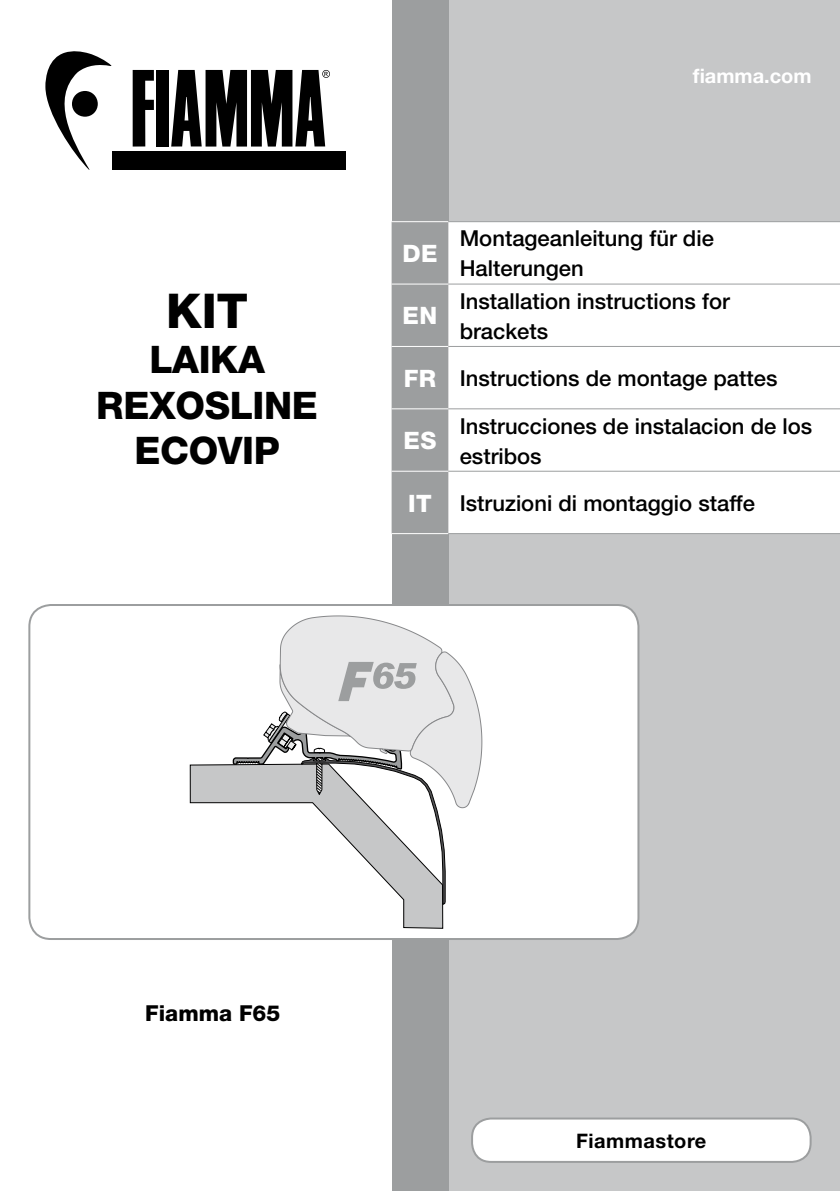
<style>
.page{position:relative;width:840px;height:1191px;background:#fff}
.page>*{position:absolute;margin:0;border:0;box-sizing:border-box;transform-origin:0 0}
.t1{font:800 48px "Helvetica Neue";color:#000}
.t2{font:800 38px/45.6px "Helvetica Neue";letter-spacing:-.01em;color:#000;text-align:center}
.t3{font:800 24px "Helvetica Neue";color:#fff}
.t4{font:500 22px/30px "Helvetica Neue";color:#000}
.t5{font:800 22px "Helvetica Neue";color:#000}
.t6{font:700 20px "Helvetica Neue";letter-spacing:.025em;color:#000}
.t7{font:700 20px "Helvetica Neue";color:#fff}
.s1{font-weight:800;font-size:24px;color:#fff}
</style>
<div class="page">
<div style="left:112px;top:152px;width:234px;height:18px;background:#000"></div>
<div style="left:156px;top:70px;width:12px;height:77px;background:#000"></div>
<svg style="left:133px;top:70px;width:21px;height:77px"></svg>
<svg style="left:171px;top:70px;width:159px;height:77px"></svg>
<svg style="left:45px;top:51px;width:66px;height:119px"></svg>
<div style="left:72px;top:91px;width:26px;height:26px;background:#000;border-radius:50%"></div>
<div style="left:448px;top:0;width:391px;height:1191px;background:#c6c7c8"></div>
<div style="left:391px;top:0;width:57px;height:1191px;background:#9c9e9f"></div>
<div style="left:472px;top:1118px;width:338px;height:43px;background:#fff;border-radius:19px"></div>
<div style="left:471px;top:1117px;width:340px;height:45px;border:2px solid #9c9e9f;border-radius:19px"></div>
<svg style="left:391px;top:222px;width:57px;height:311px"></svg>
<div style="left:448px;top:222px;width:391px;height:311px;background:#fff"></div>
<hr style="left:391px;top:346px;width:57px;height:1px;background:#fff">
<hr style="left:391px;top:408px;width:57px;height:1px;background:#fff">
<hr style="left:391px;top:471px;width:57px;height:1px;background:#fff">
<hr style="left:391px;top:533px;width:57px;height:1px;background:#fff">
<hr style="left:391px;top:221px;width:57px;height:1px;background:#fff">
<hr style="left:391px;top:283px;width:57px;height:1px;background:#fff">
<hr style="left:448px;top:221px;width:391px;height:1px;background:#9c9e9f">
<hr style="left:448px;top:283px;width:391px;height:1px;background:#9c9e9f">
<hr style="left:448px;top:346px;width:391px;height:1px;background:#9c9e9f">
<hr style="left:448px;top:408px;width:391px;height:1px;background:#9c9e9f">
<hr style="left:448px;top:471px;width:391px;height:1px;background:#9c9e9f">
<hr style="left:448px;top:533px;width:391px;height:1px;background:#9c9e9f">
<div style="left:29px;top:605px;width:609px;height:334px;background:#fff;border-radius:22px"></div>
<svg style="left:190px;top:764px;width:42px;height:40px"></svg>
<svg style="left:232px;top:615px;width:250px;height:313px"></svg>
<div style="left:28px;top:604px;width:611px;height:336px;border:2px solid #9c9e9f;border-radius:22px"></div>
<h1 class="t1" style="left:166px;top:282px;width:83px">KIT</h1>
<h2 class="t2" style="left:96px;top:337px;width:223px">LAIKA<br>REXOSLINE<br>ECOVIP</h2>
<p class="t7" style="left:692px;top:64px;width:120px">fiamma.com</p>
<p class="t3" style="left:402px;top:239px;width:37px">DE</p>
<p class="t4" style="left:459px;top:223px;width:255px">Montageanleitung für die<br>Halterungen</p>
<p class="t4" style="left:459px;top:286px;width:271px">Installation instructions for brackets</p>
<p class="t4" style="left:403px;top:363px;width:375px"><span class="s1">FR</span> Instructions de montage pattes</p>
<p class="t3" style="left:402px;top:302px;width:36px">EN</p>
<p class="t4" style="left:459px;top:410px;width:354px">Instrucciones de instalacion de los estribos</p>
<p class="t4" style="left:408px;top:488px;width:348px"><span class="s1">IT</span> Istruzioni di montaggio staffe</p>
<p class="t3" style="left:403px;top:426px;width:35px">ES</p>
<p class="t5" style="left:145px;top:999px;width:136px">Fiamma F65</p>
<p class="t6" style="left:576px;top:1128px;width:132px">Fiammastore</p>
</div>
